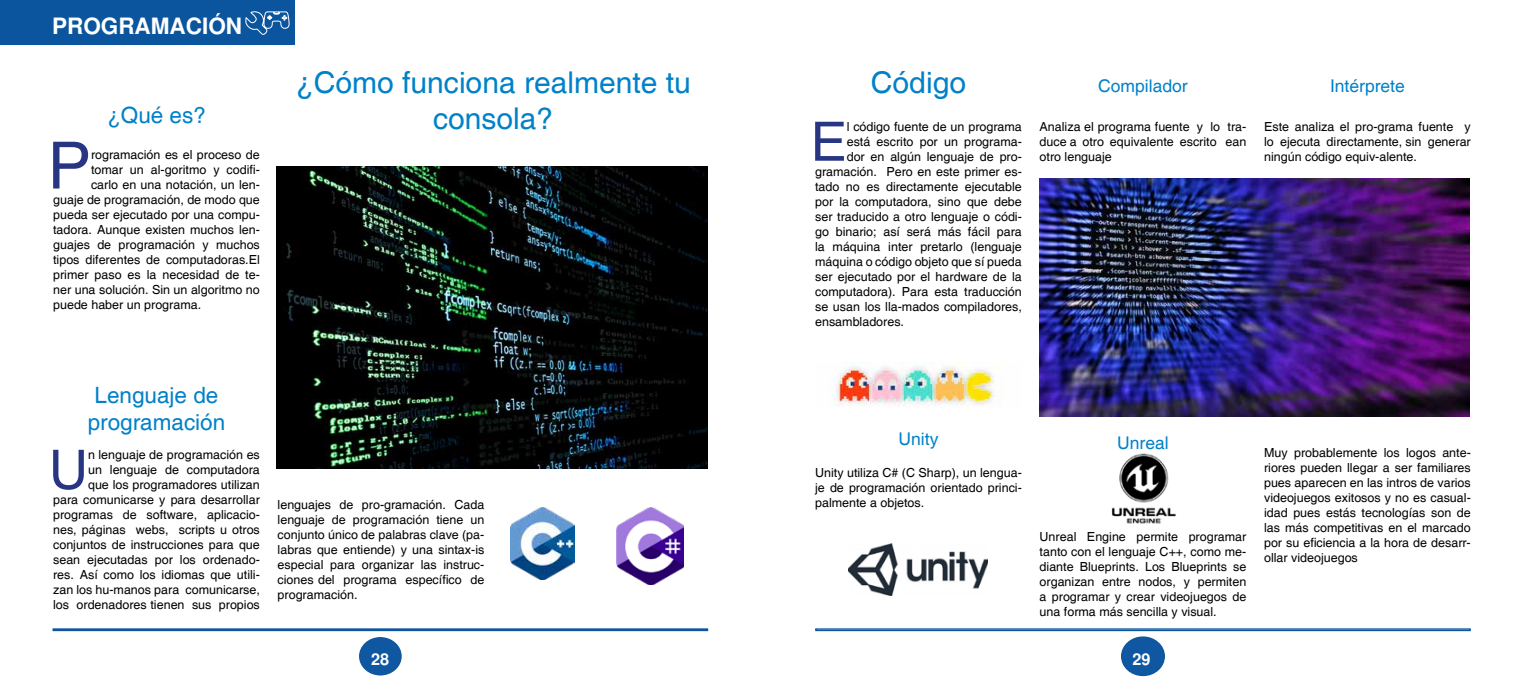
<style>
.page{position:relative;width:1524px;height:691px;background:#fff}
.page>*{position:absolute;margin:0;border:0;box-sizing:border-box;transform-origin:0 0}
.t1{font:65.12px "Helvetica";color:#283583}
.t2{font:54.25px "Helvetica";color:#283583}
.t3{font:30px/36px "Helvetica";color:#0081c8;text-align:center}
.t4{font:22.5px/27px "Helvetica";color:#0081c8;text-align:center}
.t5{font:700 22.5px "Free Sans";color:#fff}
.t6{font:17.5px "Helvetica";color:#0081c8}
.t7{font:700 16.25px "Free Sans";color:#fff}
.t8{font:12.5px/15px "Helvetica";color:#000;text-align:justify}
</style>
<div class="page">
<div style="left:0;top:0;width:294px;height:44px;background:#0b559f"></div>
<div style="left:53px;top:628px;width:655px;height:3px;background:#cd1719;border:1px solid #0b559f"></div>
<div style="left:815px;top:628px;width:655px;height:3px;background:#ffed00;border:1px solid #0b559f"></div>
<div style="left:359px;top:637px;width:43px;height:38px;background:#0f57a0;border-radius:50%"></div>
<div style="left:1121px;top:637px;width:43px;height:38px;background:#0f57a0;border-radius:50%"></div>
<div style="left:1121px;top:636px;width:44px;height:40px;border:1px solid #0b559f;border-radius:50%"></div>
<svg style="left:245px;top:11px;width:45px;height:24px"></svg>
<img style="left:510px;top:507px;width:65px;height:73px">
<img style="left:616px;top:507px;width:67px;height:78px">
<img style="left:830px;top:362px;width:172px;height:44px">
<img style="left:1039px;top:178px;width:430px;height:238px">
<img style="left:277px;top:167px;width:431px;height:301px">
<img style="left:1111px;top:454px;width:65px;height:70px">
<img style="left:848px;top:543px;width:139px;height:52px">
<h3 class="t5" style="left:52px;top:12px;width:191px">PROGRAMACIÓN</h3>
<h3 class="t4" style="left:107px;top:102px;width:100px">¿Qué es?</h3>
<h1 class="t1" style="left:48px;top:128px;width:45px">P</h1>
<p class="t8" style="left:91px;top:147px;width:170px">rogramación es el proceso de</p>
<p class="t8" style="left:91px;top:162px;width:170px">tomar un al-goritmo y codifi-</p>
<p class="t8" style="left:91px;top:177px;width:170px">carlo en una notación, un len-</p>
<p class="t8" style="left:53px;top:192px;width:208px">guaje de programación, de modo que</p>
<p class="t8" style="left:53px;top:207px;width:208px">pueda ser ejecutado por una compu-</p>
<p class="t8" style="left:53px;top:222px;width:208px">tadora. Aunque existen muchos len-</p>
<p class="t8" style="left:53px;top:237px;width:208px">guajes de programación y muchos</p>
<p class="t8" style="left:53px;top:252px;width:208px">tipos diferentes de computadoras.El</p>
<p class="t8" style="left:53px;top:267px;width:208px">primer paso es la necesidad de te-</p>
<p class="t8" style="left:53px;top:282px;width:208px">ner una solución. Sin un algoritmo no</p>
<p class="t8" style="left:53px;top:297px;width:149px">puede haber un programa.</p>
<h3 class="t3" style="left:296px;top:65px;width:397px">¿Cómo funciona realmente tu consola?</h3>
<h3 class="t3" style="left:871px;top:65px;width:97px">Código</h3>
<h2 class="t2" style="left:810px;top:110px;width:38px">E</h2>
<p class="t8" style="left:847px;top:119px;width:177px">l código fuente de un programa</p>
<p class="t8" style="left:847px;top:134px;width:177px">está escrito por un programa-</p>
<p class="t8" style="left:847px;top:149px;width:177px">dor en algún lenguaje de pro-</p>
<p class="t8" style="left:815px;top:164px;width:208px">gramación. Pero en este primer es-</p>
<p class="t8" style="left:815px;top:179px;width:208px">tado no es directamente ejecutable</p>
<p class="t8" style="left:815px;top:194px;width:208px">por la computadora, sino que debe</p>
<p class="t8" style="left:815px;top:209px;width:208px">ser traducido a otro lenguaje o códi-</p>
<p class="t8" style="left:815px;top:224px;width:208px">go binario; así será más fácil para</p>
<p class="t8" style="left:815px;top:239px;width:208px">la máquina inter pretarlo (lenguaje</p>
<p class="t8" style="left:815px;top:254px;width:208px">máquina o código objeto que sí pueda</p>
<p class="t8" style="left:815px;top:269px;width:208px">ser ejecutado por el hardware de la</p>
<p class="t8" style="left:815px;top:284px;width:208px">computadora). Para esta traducción</p>
<p class="t8" style="left:815px;top:299px;width:208px">se usan los lla-mados compiladores,</p>
<p class="t8" style="left:815px;top:314px;width:90px">ensambladores.</p>
<h3 class="t6" style="left:1098px;top:76px;width:91px">Compilador</h3>
<h3 class="t6" style="left:1330px;top:76px;width:76px">Intérprete</h3>
<p class="t8" style="left:1039px;top:119px;width:208px">Analiza el programa fuente y lo tra&shy;duce a otro equivalente escrito ean otro lenguaje</p>
<p class="t8" style="left:1264px;top:119px;width:208px">Este analiza el pro-grama fuente y lo ejecuta directamente, sin generar ningún código equiv-alente.</p>
<h3 class="t4" style="left:88px;top:382px;width:139px">Lenguaje de programación</h3>
<p class="t8" style="left:53px;top:447px;width:208px;text-align:right">n lenguaje de programación es<br>un lenguaje de computadora<br>que los programadores utilizan<br>para comunicarse y para desarrollar programas de software, aplicacio&shy;nes, páginas webs, scripts u otros conjuntos de instrucciones para que sean ejecutadas por los ordenado&shy;res. Así como los idiomas que utili&shy;zan los hu-manos para comunicarse, los ordenadores tienen sus propios</p>
<h2 class="t2" style="left:49px;top:438px;width:41px">U</h2>
<p class="t8" style="left:278px;top:497px;width:208px">lenguajes de pro-gramación. Cada lenguaje de programación tiene un conjunto único de palabras clave (pa&shy;labras que entiende) y una sintax-is especial para organizar las instruc&shy;ciones del programa específico de programación.</p>
<h3 class="t6" style="left:898px;top:428px;width:41px">Unity</h3>
<h3 class="t6" style="left:1117px;top:433px;width:53px">Unreal</h3>
<p class="t8" style="left:815px;top:466px;width:208px">Unity utiliza C# (C Sharp), un lengua&shy;je de programación orientado princi&shy;palmente a objetos.</p>
<p class="t8" style="left:1039px;top:529px;width:208px">Unreal Engine permite programar tanto con el lenguaje C++, como me&shy;diante Blueprints. Los Blueprints se organizan entre nodos, y permiten a programar y crear videojuegos de una forma más sencilla y visual.</p>
<h3 class="t7" style="left:371px;top:649px;width:20px">28</h3>
<h3 class="t7" style="left:1132px;top:649px;width:20px">29</h3>
<p class="t8" style="left:1264px;top:446px;width:208px">Muy probablemente los logos ante&shy;riores pueden llegar a ser familiares pues aparecen en las intros de varios videojuegos exitosos y no es casual&shy;idad pues estás tecnologías son de las más competitivas en el marcado por su eficiencia a la hora de desarr&shy;ollar videojuegos</p>
</div>
